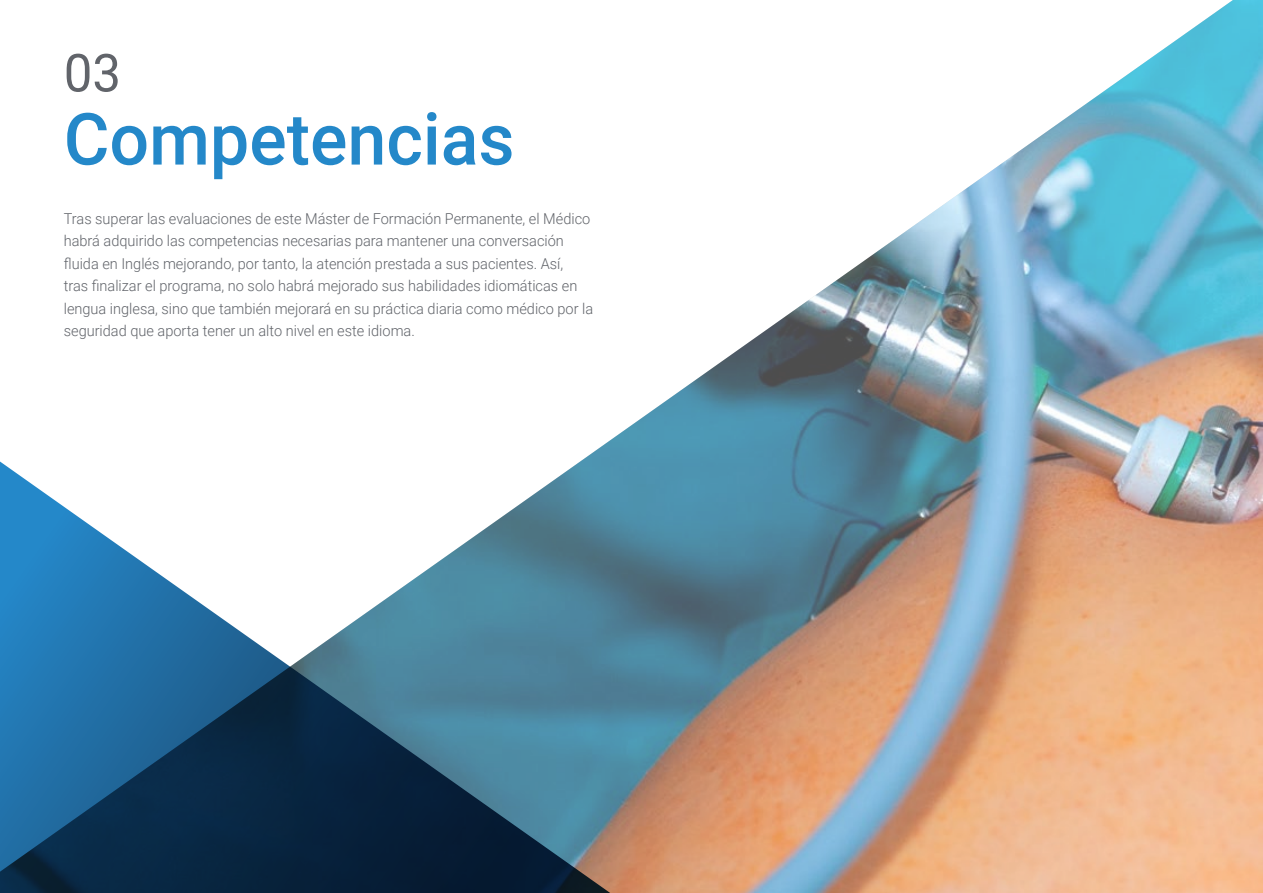
<style>
.page{position:relative;width:1263px;height:893px;background:#fff}
.page>*{position:absolute;margin:0;border:0;box-sizing:border-box;transform-origin:0 0}
.t1{font:500 72px "Roboto";color:#2488c9}
.t2{font:52.5px "Roboto";color:#61646a}
.t3{font:300 15px/22.5px "Roboto";color:#61646a}
</style>
<div class="page">
<img style="left:602px;top:0;width:661px;height:893px">
<svg style="left:0;top:446px;width:640px;height:447px"></svg>
<h2 class="t2" style="left:64px;top:36px;width:59px">03</h2>
<h1 class="t1" style="left:64px;top:89px;width:452px">Competencias</h1>
<p class="t3" style="left:64px;top:207px;width:531px">Tras superar las evaluaciones de este Máster de Formación Permanente, el Médico habrá adquirido las competencias necesarias para mantener una conversación fluida en Inglés mejorando, por tanto, la atención prestada a sus pacientes. Así,<br>tras finalizar el programa, no solo habrá mejorado sus habilidades idiomáticas en lengua inglesa, sino que también mejorará en su práctica diaria como médico por la seguridad que aporta tener un alto nivel en este idioma.</p>
</div>
